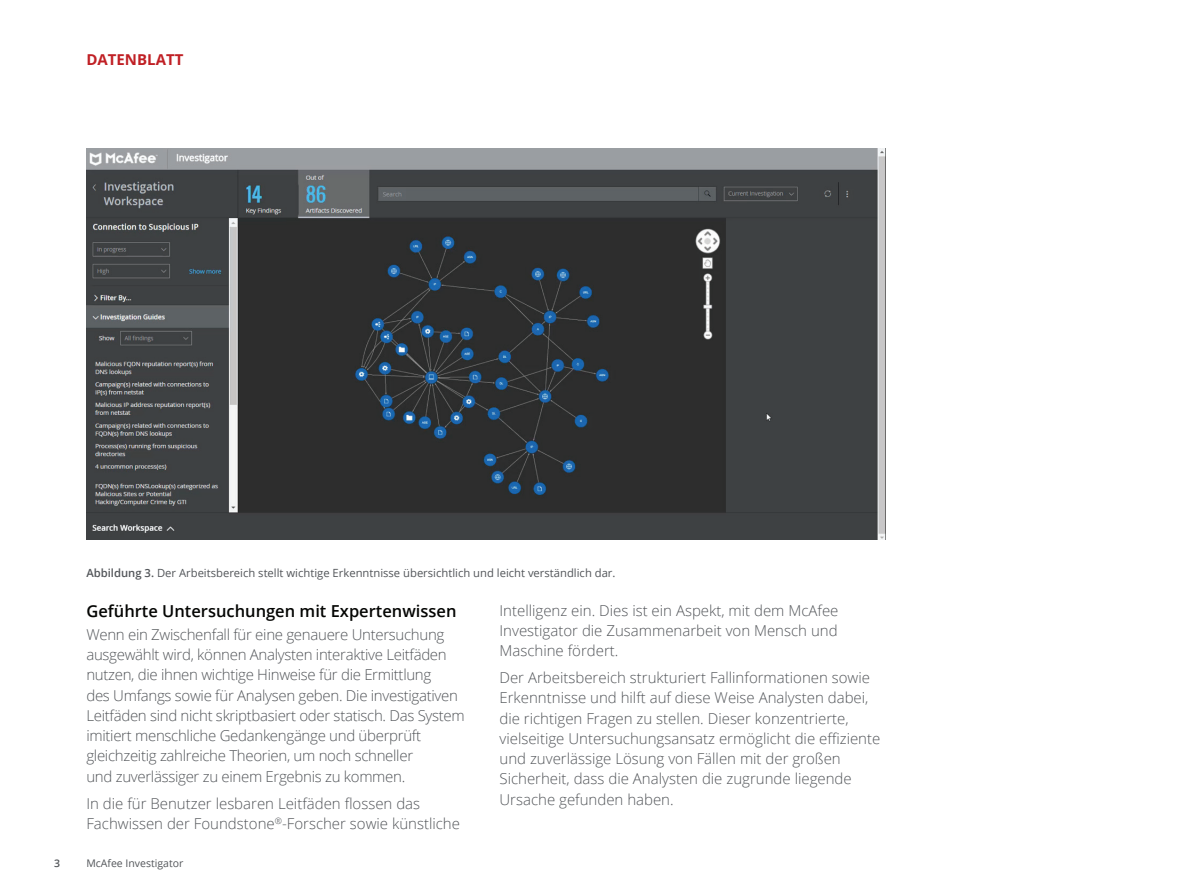
<style>
.page{position:relative;width:1188px;height:891px;background:#fff}
.page>*{position:absolute;margin:0;border:0;box-sizing:border-box;transform-origin:0 0}
.t1{font:600 16.5px "Open Sans";color:#040503}
.t2{font:300 15px/20.2px "Open Sans";color:#53565a}
.t3{font:300 15px/20.2px "Open Sans";letter-spacing:-.02em;color:#53565a}
.t4{font:700 15px "Open Sans";color:#c02025}
.t5{font:11.25px "Open Sans";color:#53565a}
.t6{font:10.5px "Open Sans";color:#53565a}
.t7{font:600 10.5px "Open Sans";color:#53565a}
.s1{font-weight:600}
</style>
<div class="page">
<img style="left:86px;top:148px;width:800px;height:392px">
<p class="t4" style="left:86px;top:49px;width:99px">DATENBLATT</p>
<p class="t5" style="left:86px;top:565px;width:531px"><span class="s1">Abbildung 3.</span> Der Arbeitsbereich stellt wichtige Erkenntnisse übersichtlich und leicht verständlich dar.</p>
<p class="t1" style="left:86px;top:600px;width:372px">Geführte Untersuchungen mit Expertenwissen</p>
<p class="t3" style="left:86px;top:624px;width:380px">Wenn ein Zwischenfall für eine genauere Untersuchung ausgewählt wird, können Analysten interaktive Leitfäden nutzen, die ihnen wichtige Hinweise für die Ermittlung<br>des Umfangs sowie für Analysen geben. Die investigativen Leitfäden sind nicht skriptbasiert oder statisch. Das System imitiert menschliche Gedankengänge und überprüft gleichzeitig zahlreiche Theorien, um noch schneller<br>und zuverlässiger zu einem Ergebnis zu kommen.</p>
<p class="t2" style="left:86px;top:793px;width:375px">In die für Benutzer lesbaren Leitfäden flossen das<br>Fachwissen der Foundstone<sup>®</sup>-Forscher sowie künstliche</p>
<p class="t7" style="left:54px;top:856px;width:7px">3</p>
<p class="t6" style="left:86px;top:856px;width:99px">McAfee Investigator</p>
<p class="t2" style="left:500px;top:600px;width:340px;text-align:justify">Intelligenz ein. Dies ist ein Aspekt, mit dem McAfee Investigator die Zusammenarbeit von Mensch und Maschine fördert.</p>
<p class="t2" style="left:500px;top:667px;width:382px">Der Arbeitsbereich strukturiert Fallinformationen sowie Erkenntnisse und hilft auf diese Weise Analysten dabei, die richtigen Fragen zu stellen. Dieser konzentrierte, vielseitige Untersuchungsansatz ermöglicht die effiziente und zuverlässige Lösung von Fällen mit der großen Sicherheit, dass die Analysten die zugrunde liegende Ursache gefunden haben.</p>
</div>
